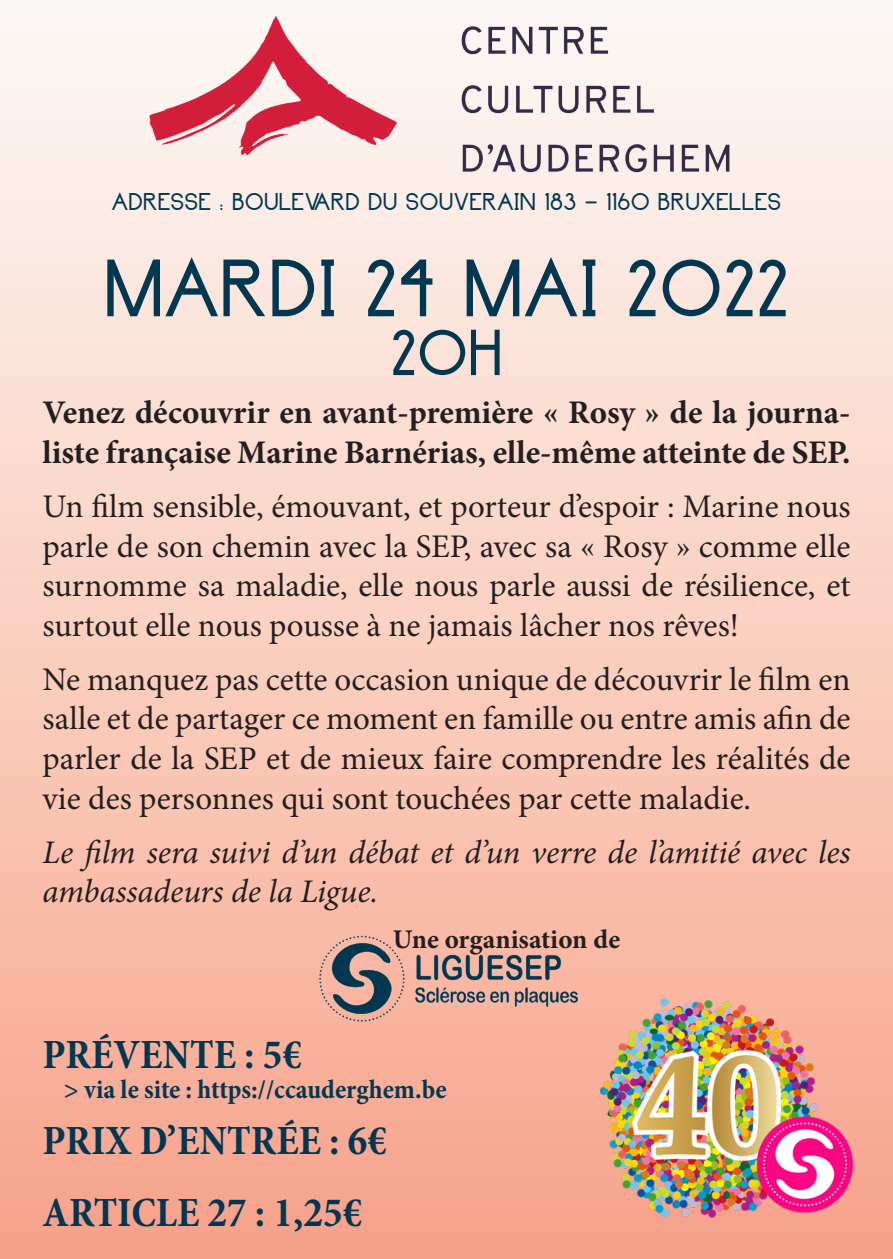
<style>
.page{position:relative;width:893px;height:1259px;background:#fff}
.page>*{position:absolute;margin:0;border:0;box-sizing:border-box;transform-origin:0 0}
.t1{font:90px "surrounding";color:#013751}
.t2{font:72px "surrounding";color:#013751}
.t3{font:700 condensed 42px "Minion Pro";color:#013751}
.t4{font:33px/39.6px "Minion Pro";color:#231f20;text-align:justify}
.t5{font:700 33px/39.6px "Minion Pro";color:#231f20}
.t6{font:italic 33px/39.6px "Minion Pro";letter-spacing:-.005em;color:#231f20}
.t7{font:27px "surrounding";color:#013751}
.t8{font:700 condensed 27px "Minion Pro";color:#013751}
.t9{font:700 27px "Minion Pro";color:#231f20}
</style>
<div class="page">
<div style="left:0;top:0;width:893px;height:1259px;background:linear-gradient(to bottom,#fcfbf7,#f7a38a)"></div>
<img style="left:601px;top:978px;width:255px;height:248px">
<img style="left:310px;top:924px;width:273px;height:109px">
<img style="left:137px;top:13px;width:619px;height:170px">
<p class="t7" style="left:111px;top:188px;width:671px">ADRESSE : BOULEVARD DU SOUVERAIN 183 - 1160 BRUXELLES</p>
<p class="t1" style="left:104px;top:243px;width:687px">MARDI 24 MAI 2022</p>
<p class="t2" style="left:390px;top:316px;width:114px">20H</p>
<p class="t5" style="left:43px;top:392px;width:809px">Venez découvrir en avant-première « Rosy » de la journa&shy;liste française Marine Barnérias, elle-même atteinte de SEP.</p>
<p class="t4" style="left:43px;top:487px;width:809px">Un film sensible, émouvant, et porteur d’espoir : Marine nous parle de son chemin avec la SEP, avec sa « Rosy » comme elle surnomme sa maladie, elle nous parle aussi de résilience, et surtout elle nous pousse à ne jamais lâcher nos rêves!</p>
<p class="t4" style="left:43px;top:659px;width:809px">Ne manquez pas cette occasion unique de découvrir le film en salle et de partager ce moment en famille ou entre amis afin de parler de la SEP et de mieux faire comprendre les réalités de vie des personnes qui sont touchées par cette maladie.</p>
<p class="t6" style="left:43px;top:832px;width:809px">Le film sera suivi d’un débat et d’un verre de l’amitié avec les ambassadeurs de la Ligue.</p>
<p class="t9" style="left:393px;top:920px;width:229px">Une organisation de</p>
<p class="t3" style="left:43px;top:1026px;width:261px">PRÉVENTE : 5€</p>
<p class="t8" style="left:64px;top:1070px;width:384px">&gt; via le site : https://ccauderghem.be</p>
<p class="t3" style="left:43px;top:1112px;width:346px">PRIX D’ENTRÉE : 6€</p>
<p class="t3" style="left:43px;top:1183px;width:321px">ARTICLE 27 : 1,25€</p>
</div>
